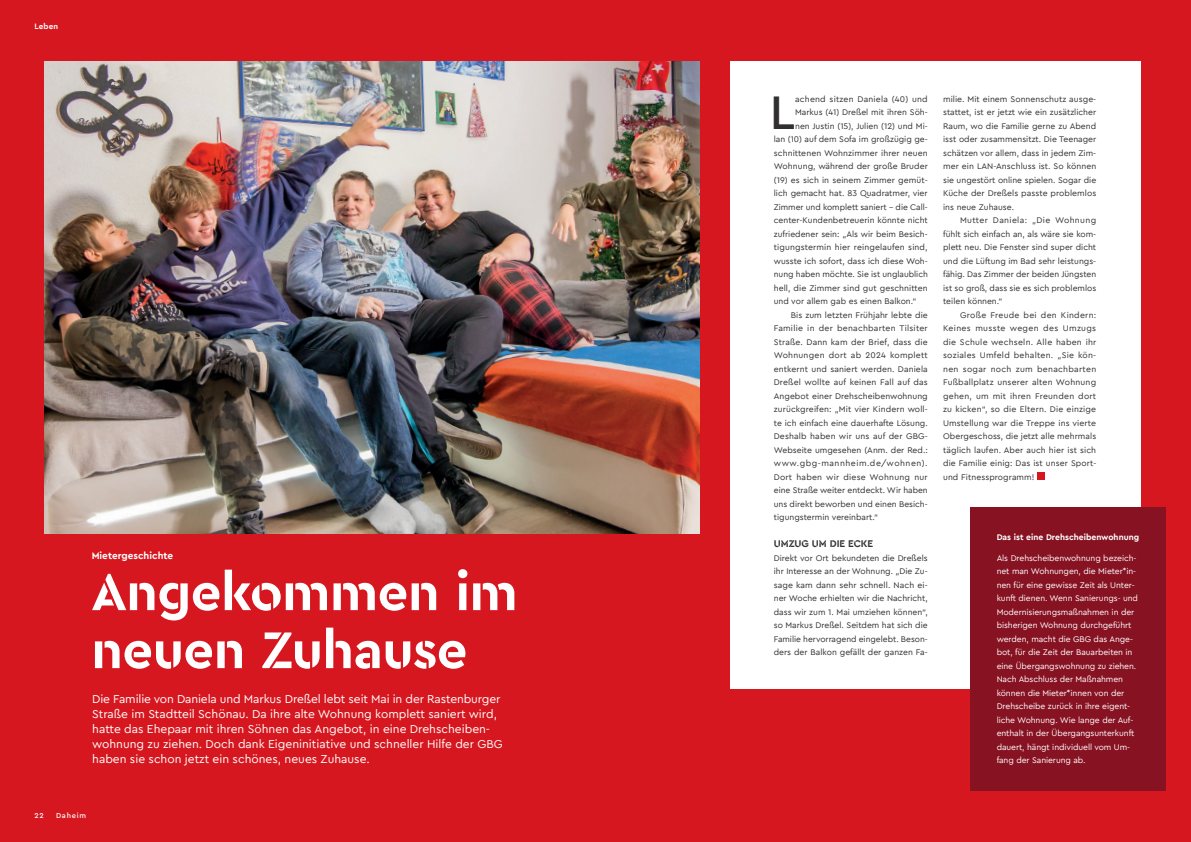
<style>
.page{position:relative;width:1191px;height:842px;background:#d7171f}
.page>*{position:absolute;margin:0;border:0;box-sizing:border-box;transform-origin:0 0}
.t1{font:700 54px/58px "Cera Stencil Pro";letter-spacing:-.01em;color:#fff}
.t2{font:500 49.5px "Cera Pro";color:#312f30}
.t3{font:12px/15px "Cera Pro";color:#fff}
.t4{font:700 10px "Cera Pro";color:#fff}
.t5{font:700 10px "Cera Stencil Pro";letter-spacing:-.005em;color:#312f30}
.t6{font:8.6px/13.5px "Cera Pro";color:#312f30;text-align:justify}
.t7{font:8.6px/13.5px "Cera Pro";letter-spacing:-.01em;color:#fff}
.t8{font:8.6px "Cera Pro";letter-spacing:.025em;color:#312f30}
.t9{font:700 8.6px "Cera Pro";color:#fff}
.t10{font:8.6px "Cera Pro";letter-spacing:.06em;color:#312f30}
.t11{font:8.6px "Cera Pro";letter-spacing:.02em;color:#312f30}
.t12{font:700 8px "Cera Stencil Pro";letter-spacing:.02em;color:#fff}
.t13{font:500 7.5px "Cera Pro";letter-spacing:.1em;color:#fff}
</style>
<div class="page">
<div style="left:730px;top:61px;width:410px;height:628px;background:#fff"></div>
<img style="left:45px;top:61px;width:655px;height:472px">
<div style="left:1037px;top:473px;width:7px;height:7px;background:#d7171f"></div>
<div style="left:970px;top:507px;width:195px;height:283px;background:#871222"></div>
<p class="t12" style="left:35px;top:22px;width:25px">Leben</p>
<p class="t4" style="left:92px;top:550px;width:83px">Mietergeschichte</p>
<h1 class="t1" style="left:91px;top:562px;width:428px">Angekommen im neuen Zuhause</h1>
<p class="t3" style="left:92px;top:691px;width:412px">Die Familie von Daniela und Markus Dreßel lebt seit Mai in der Rastenburger Straße im Stadtteil Schönau. Da ihre alte Wohnung komplett saniert wird, hatte das Ehepaar mit ihren Söhnen das Angebot, in eine Drehscheiben&shy;wohnung zu ziehen. Doch dank Eigeninitiative und schneller Hilfe der GBG haben sie schon jetzt ein schönes, neues Zuhause.</p>
<p class="t13" style="left:35px;top:810px;width:11px">22</p>
<p class="t13" style="left:56px;top:810px;width:32px">Daheim</p>
<h2 class="t2" style="left:769px;top:79px;width:27px">L</h2>
<p class="t11" style="left:795px;top:93px;width:134px">achend sitzen Daniela (40) und</p>
<p class="t6" style="left:795px;top:105px;width:134px">Markus (41) Dreßel mit ihren Söh-</p>
<p class="t6" style="left:795px;top:119px;width:134px">nen Justin (15), Julien (12) und Mi-</p>
<p class="t6" style="left:774px;top:132px;width:155px">lan (10) auf dem Sofa im großzügig ge-</p>
<p class="t6" style="left:774px;top:146px;width:155px">schnittenen Wohnzimmer ihrer neuen</p>
<p class="t6" style="left:774px;top:159px;width:155px">Wohnung, während der große Bruder</p>
<p class="t6" style="left:774px;top:173px;width:155px">(19) es sich in seinem Zimmer gemüt-</p>
<p class="t6" style="left:774px;top:186px;width:155px">lich gemacht hat. 83 Quadratmer, vier</p>
<p class="t6" style="left:774px;top:200px;width:155px">Zimmer und komplett saniert - die Call-</p>
<p class="t6" style="left:774px;top:213px;width:156px">center-Kundenbetreuerin könnte nicht</p>
<p class="t6" style="left:774px;top:227px;width:155px">zufriedener sein: „Als wir beim Besich-</p>
<p class="t6" style="left:774px;top:240px;width:155px">tigungstermin hier reingelaufen sind,</p>
<p class="t6" style="left:774px;top:254px;width:155px">wusste ich sofort, dass ich diese Woh-</p>
<p class="t6" style="left:774px;top:267px;width:156px">nung haben möchte. Sie ist unglaublich</p>
<p class="t6" style="left:774px;top:281px;width:155px">hell, die Zimmer sind gut geschnitten</p>
<p class="t6" style="left:774px;top:294px;width:144px">und vor allem gab es einen Balkon.“</p>
<p class="t6" style="left:791px;top:308px;width:138px">Bis zum letzten Frühjahr lebte die</p>
<p class="t8" style="left:774px;top:322px;width:155px">Familie in der benachbarten Tilsiter</p>
<p class="t6" style="left:774px;top:335px;width:155px">Straße. Dann kam der Brief, dass die</p>
<p class="t8" style="left:774px;top:349px;width:155px">Wohnungen dort ab 2024 komplett</p>
<p class="t6" style="left:774px;top:362px;width:156px">entkernt und saniert werden. Daniela</p>
<p class="t6" style="left:774px;top:375px;width:155px">Dreßel wollte auf keinen Fall auf das</p>
<p class="t6" style="left:774px;top:389px;width:155px">Angebot einer Drehscheibenwohnung</p>
<p class="t6" style="left:774px;top:402px;width:155px">zurückgreifen: „Mit vier Kindern woll-</p>
<p class="t6" style="left:774px;top:416px;width:155px">te ich einfach eine dauerhafte Lösung.</p>
<p class="t6" style="left:774px;top:429px;width:155px">Deshalb haben wir uns auf der GBG-</p>
<p class="t6" style="left:774px;top:443px;width:155px">Webseite umgesehen (Anm. der Red.:</p>
<p class="t10" style="left:774px;top:457px;width:155px">www.gbg-mannheim.de/wohnen).</p>
<p class="t8" style="left:774px;top:471px;width:155px">Dort haben wir diese Wohnung nur</p>
<p class="t6" style="left:774px;top:483px;width:155px">eine Straße weiter entdeckt. Wir haben</p>
<p class="t6" style="left:774px;top:497px;width:155px">uns direkt beworben und einen Besich-</p>
<p class="t6" style="left:774px;top:510px;width:106px">tigungstermin vereinbart.“</p>
<p class="t5" style="left:774px;top:538px;width:101px">UMZUG UM DIE ECKE</p>
<p class="t6" style="left:774px;top:551px;width:155px">Direkt vor Ort bekundeten die Dreßels ihr Interesse an der Wohnung. „Die Zu&shy;sage kam dann sehr schnell. Nach ei&shy;ner Woche erhielten wir die Nachricht, dass wir zum 1. Mai umziehen können“, so Markus Dreßel. Seitdem hat sich die Familie hervorragend eingelebt. Beson&shy;ders der Balkon gefällt der ganzen Fa-</p>
<p class="t6" style="left:943px;top:92px;width:155px">milie. Mit einem Sonnenschutz ausge&shy;stattet, ist er jetzt wie ein zusätzlicher Raum, wo die Familie gerne zu Abend isst oder zusammensitzt. Die Teenager schätzen vor allem, dass in jedem Zim&shy;mer ein LAN-Anschluss ist. So können sie ungestört online spielen. Sogar die Küche der Dreßels passte problemlos ins neue Zuhause.</p>
<p class="t6" style="left:943px;top:213px;width:155px;text-indent:17px">Mutter Daniela: „Die Wohnung fühlt sich einfach an, als wäre sie kom&shy;plett neu. Die Fenster sind super dicht und die Lüftung im Bad sehr leistungs&shy;fähig. Das Zimmer der beiden Jüngsten ist so groß, dass sie es sich problemlos teilen können.“</p>
<p class="t6" style="left:943px;top:308px;width:155px;text-indent:17px">Große Freude bei den Kindern:<br>Keines musste wegen des Umzugs die Schule wechseln. Alle haben ihr soziales Umfeld behalten. „Sie kön&shy;nen sogar noch zum benachbarten Fußballplatz unserer alten Wohnung gehen, um mit ihren Freunden dort zu kicken“, so die Eltern. Die einzige Umstellung war die Treppe ins vierte Obergeschoss, die jetzt alle mehrmals täglich laufen. Aber auch hier ist sich die Familie einig: Das ist unser Sport&shy;und Fitnessprogramm!</p>
<p class="t9" style="left:996px;top:532px;width:144px">Das ist eine Drehscheibenwohnung</p>
<p class="t7" style="left:996px;top:551px;width:143px">Als Drehscheibenwohnung bezeich&shy;net man Wohnungen, die Mieter*in&shy;nen für eine gewisse Zeit als Unter&shy;kunft dienen. Wenn Sanierungs- und Modernisierungsmaßnahmen in der bisherigen Wohnung durchgeführt werden, macht die GBG das Ange&shy;bot, für die Zeit der Bauarbeiten in eine Übergangswohnung zu ziehen.<br>Nach Abschluss der Maßnahmen können die Mieter*innen von der Drehscheibe zurück in ihre eigent&shy;liche Wohnung. Wie lange der Auf&shy;enthalt in der Übergangsunterkunft dauert, hängt individuell vom Um&shy;fang der Sanierung ab.</p>
</div>
